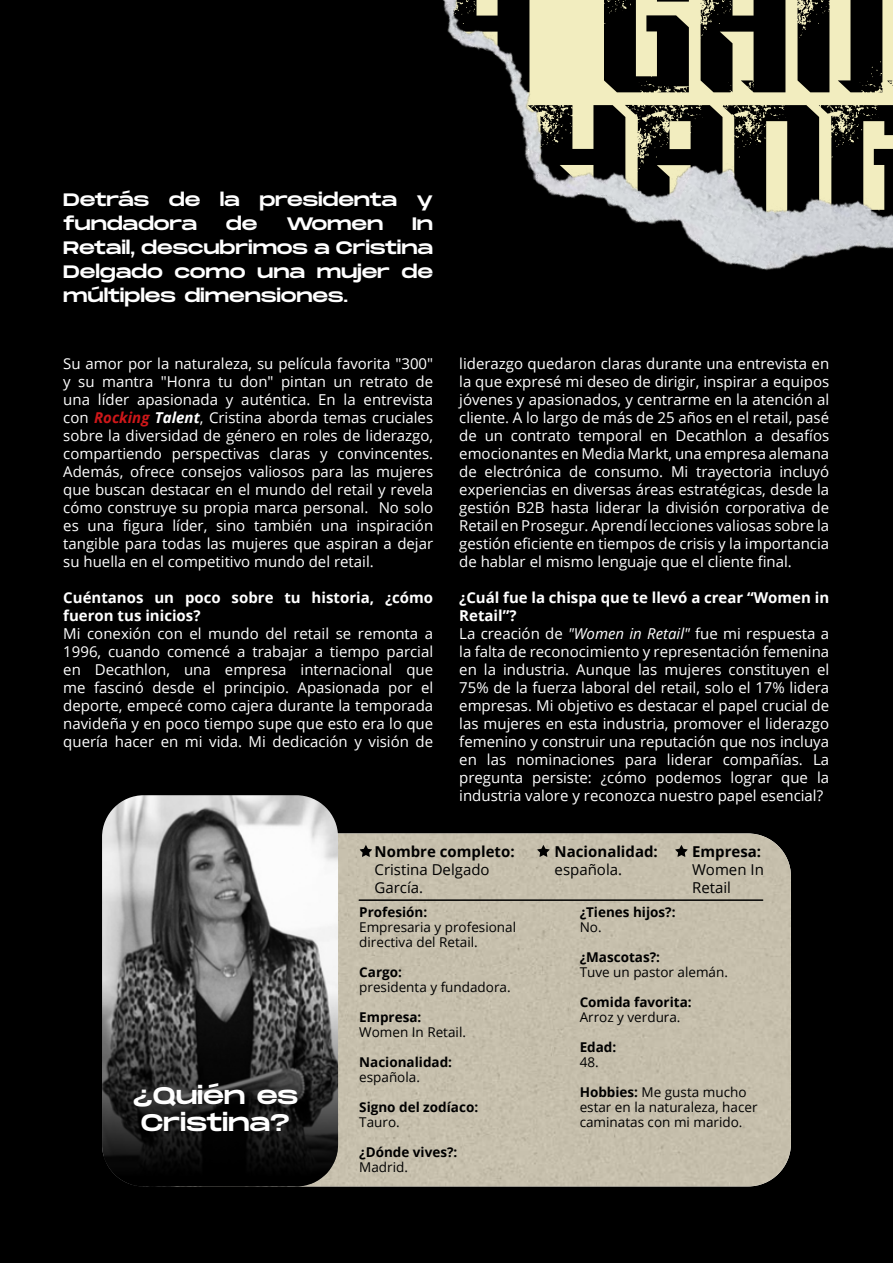
<style>
.page{position:relative;width:893px;height:1263px;background:#000}
.page>*{position:absolute;margin:0;border:0;box-sizing:border-box;transform-origin:0 0}
.t1{font:24px/27px "Monument Extended";letter-spacing:-.01em;color:#fff;text-align:center}
.t2{font:18px/24px "Monument Extended";letter-spacing:-.01em;color:#fff}
.t3{font:15px/18px "Open Sans";color:#fff;text-align:justify}
.t4{font:700 15px/18px "Open Sans";color:#fff}
.t5{font:15px/18px "Open Sans";color:#000}
.t6{font:700 15px "Open Sans";color:#000}
.t7{font:13.5px/15px "Open Sans";color:#000}
.t8{font:700 13.5px "Open Sans";color:#000}
.s1{font-weight:700;font-style:italic;color:#cd1719}
.s2{font-weight:700;font-style:italic}
.s3{font-weight:700}
.s4{font-style:italic}
</style>
<div class="page">
<img style="left:0;top:170px;width:1px;height:1093px">
<div style="left:338px;top:833px;width:453px;height:353px;background:#c6bfac"></div>
<svg style="left:102px;top:795px;width:236px;height:391px;background:#646464"></svg>
<svg style="left:360px;top:845px;width:12px;height:12px"></svg>
<svg style="left:537px;top:845px;width:13px;height:12px"></svg>
<svg style="left:675px;top:845px;width:13px;height:12px"></svg>
<hr style="left:359px;top:899px;width:404px;height:2px;background:#000">
<img style="left:409px;top:0;width:484px;height:327px">
<p class="t2" style="left:63px;top:187px;width:371px">Detrás de la presidenta y fundadora</p>
<p class="t2" style="left:226px;top:211px;width:33px">de</p>
<p class="t2" style="left:286px;top:211px;width:98px">Women</p>
<p class="t2" style="left:63px;top:211px;width:371px;text-align:justify;text-indent:349px">In Retail, descubrimos a Cristina Delgado como una mujer de múltiples dimensiones.</p>
<p class="t3" style="left:63px;top:354px;width:371px">Su amor por la naturaleza, su película favorita "300" y su mantra "Honra tu don" pintan un retrato de una líder apasionada y auténtica. En la entrevista con <span class="s1">Rocking</span> <span class="s2">Talent</span>, Cristina aborda temas cruciales sobre la diversidad de género en roles de liderazgo, compartiendo perspectivas claras y convincentes.<br>Además, ofrece consejos valiosos para las mujeres que buscan destacar en el mundo del retail y revela cómo construye su propia marca personal. No solo es una figura líder, sino también una inspiración tangible para todas las mujeres que aspiran a dejar su huella en el competitivo mundo del retail.</p>
<p class="t4" style="left:63px;top:588px;width:371px">Cuéntanos un poco sobre tu historia, ¿cómo fueron tus inicios?</p>
<p class="t3" style="left:63px;top:624px;width:371px">Mi conexión con el mundo del retail se remonta a 1996, cuando comencé a trabajar a tiempo parcial en Decathlon, una empresa internacional que me fascinó desde el principio. Apasionada por el deporte, empecé como cajera durante la temporada navideña y en poco tiempo supe que esto era lo que quería hacer en mi vida. Mi dedicación y visión de</p>
<p class="t3" style="left:459px;top:354px;width:371px">liderazgo quedaron claras durante una entrevista en la que expresé mi deseo de dirigir, inspirar a equipos jóvenes y apasionados, y centrarme en la atención al cliente. A lo largo de más de 25 años en el retail, pasé de un contrato temporal en Decathlon a desafíos emocionantes en Media Markt, una empresa alemana de electrónica de consumo. Mi trayectoria incluyó experiencias en diversas áreas estratégicas, desde la gestión B2B hasta liderar la división corporativa de Retail en Prosegur. Aprendí lecciones valiosas sobre la gestión eficiente en tiempos de crisis y la importancia de hablar el mismo lenguaje que el cliente final.</p>
<p class="t3" style="left:459px;top:588px;width:371px;text-align:left"><span class="s3">¿Cuál fue la chispa que te llevó a crear “Women in Retail”?<br></span>La creación de <span class="s4">"Women in Retail"</span> fue mi respuesta a la falta de reconocimiento y representación femenina en la industria. Aunque las mujeres constituyen el 75% de la fuerza laboral del retail, solo el 17% lidera empresas. Mi objetivo es destacar el papel crucial de las mujeres en esta industria, promover el liderazgo femenino y construir una reputación que nos incluya en las nominaciones para liderar compañías. La pregunta persiste: ¿cómo podemos lograr que la industria valore y reconozca nuestro papel esencial?</p>
<h1 class="t1" style="left:133px;top:1081px;width:167px">¿Quién es<br>Cristina?</h1>
<p class="t6" style="left:375px;top:841px;width:142px">Nombre completo:</p>
<p class="t5" style="left:375px;top:860px;width:117px">Cristina Delgado<br>García.</p>
<p class="t8" style="left:359px;top:903px;width:70px">Profesión:</p>
<p class="t7" style="left:359px;top:919px;width:158px">Empresaria y profesional directiva del Retail.</p>
<p class="t8" style="left:359px;top:963px;width:44px">Cargo:</p>
<p class="t7" style="left:359px;top:979px;width:153px">presidenta y fundadora.</p>
<p class="t8" style="left:359px;top:1008px;width:64px">Empresa:</p>
<p class="t7" style="left:359px;top:1024px;width:108px">Women In Retail.</p>
<p class="t8" style="left:359px;top:1053px;width:94px">Nacionalidad:</p>
<p class="t7" style="left:359px;top:1069px;width:62px">española.</p>
<p class="t8" style="left:359px;top:1098px;width:120px">Signo del zodíaco:</p>
<p class="t7" style="left:359px;top:1114px;width:42px">Tauro.</p>
<p class="t8" style="left:359px;top:1143px;width:100px">¿Dónde vives?:</p>
<p class="t7" style="left:359px;top:1159px;width:50px">Madrid.</p>
<p class="t6" style="left:555px;top:841px;width:105px">Nacionalidad:</p>
<p class="t5" style="left:555px;top:860px;width:69px">española.</p>
<p class="t6" style="left:692px;top:841px;width:71px">Empresa:</p>
<p class="t5" style="left:692px;top:860px;width:73px">Women In<br>Retail</p>
<p class="t8" style="left:580px;top:903px;width:97px">¿Tienes hijos?:</p>
<p class="t7" style="left:580px;top:919px;width:23px">No.</p>
<p class="t8" style="left:580px;top:948px;width:82px">¿Mascotas?:</p>
<p class="t7" style="left:580px;top:964px;width:150px">Tuve un pastor alemán.</p>
<p class="t8" style="left:580px;top:993px;width:114px">Comida favorita:</p>
<p class="t7" style="left:580px;top:1009px;width:102px">Arroz y verdura.</p>
<p class="t8" style="left:580px;top:1038px;width:38px">Edad:</p>
<p class="t7" style="left:580px;top:1054px;width:21px">48.</p>
<p class="t7" style="left:580px;top:1084px;width:179px"><span class="s3">Hobbies:</span> Me gusta mucho estar en la naturaleza, hacer caminatas con mi marido.</p>
</div>
